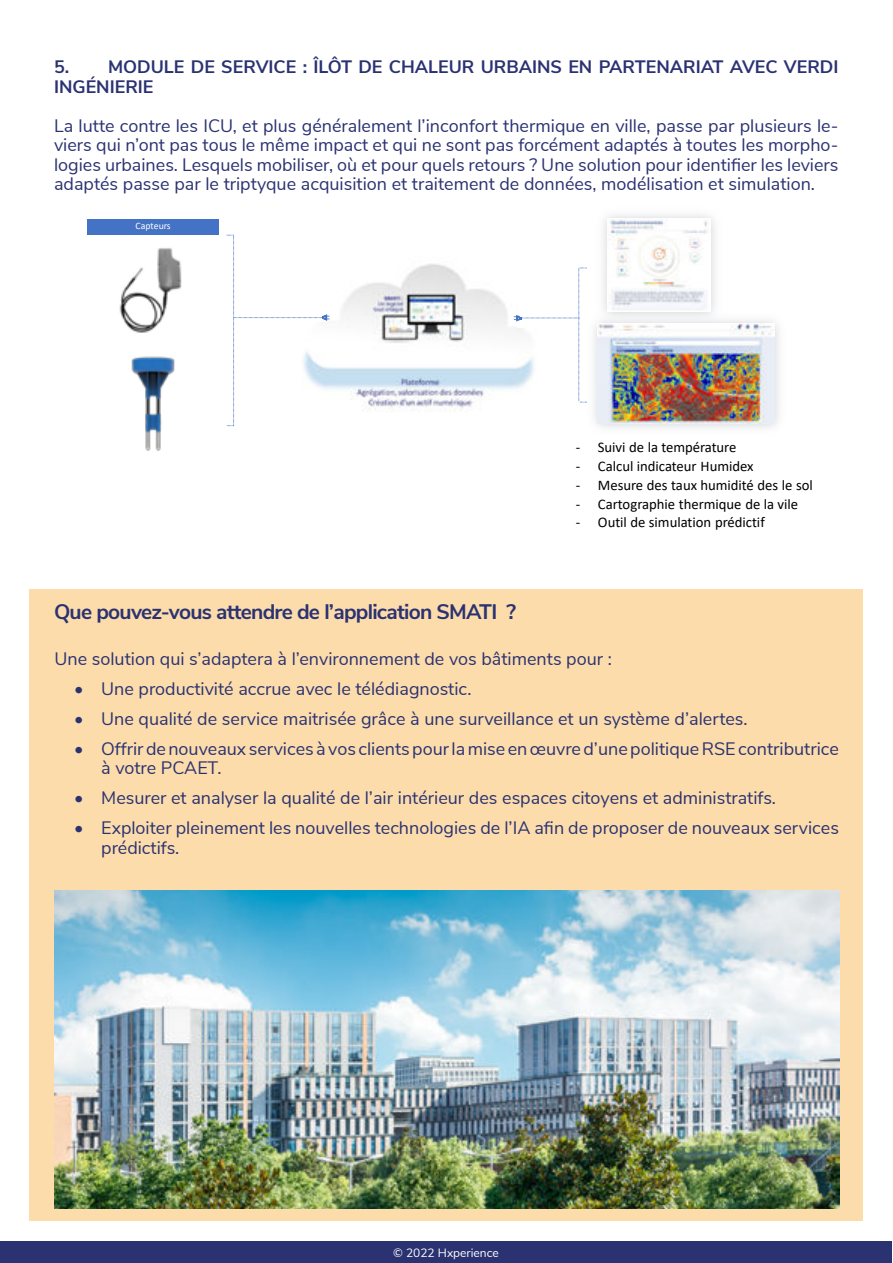
<style>
.page{position:relative;width:893px;height:1263px;background:#fff}
.page>*{position:absolute;margin:0;border:0;box-sizing:border-box;transform-origin:0 0}
.t1{font:700 21px "Nunito Sans";letter-spacing:-.035em;color:#2b3272}
.t2{font:18px/19.5px "Nunito Sans";color:#2b3272}
.t3{font:700 18px/19.5px "Nunito Sans";color:#2b3272}
.t4{font:14.7px "Calibri";letter-spacing:-.005em;color:#000}
.t5{font:12px "Nunito Sans";color:#fff}
.t6{font:9.75px "Calibri";letter-spacing:-.005em;color:#fff}
</style>
<div class="page">
<img style="left:330px;top:264px;width:184px;height:148px">
<svg style="left:226px;top:235px;width:104px;height:191px"></svg>
<svg style="left:514px;top:268px;width:73px;height:135px"></svg>
<div style="left:88px;top:219px;width:131px;height:15px;background:#4472c4"></div>
<img style="left:119px;top:248px;width:63px;height:85px">
<img style="left:131px;top:356px;width:44px;height:95px">
<img style="left:582px;top:308px;width:197px;height:120px">
<img style="left:598px;top:324px;width:177px;height:99px">
<img style="left:591px;top:215px;width:135px;height:113px">
<img style="left:607px;top:218px;width:103px;height:94px">
<div style="left:30px;top:589px;width:833px;height:631px;background:#fcdcaa"></div>
<img style="left:55px;top:891px;width:784px;height:318px">
<div style="left:0;top:1241px;width:892px;height:22px;background:#2a3271"></div>
<p class="t3" style="left:54px;top:57px;width:786px">5. MODULE DE SERVICE : ÎLÔT DE CHALEUR URBAINS EN PARTENARIAT AVEC VERDI<br>INGÉNIERIE</p>
<p class="t2" style="left:54px;top:116px;width:786px;text-align:justify">La lutte contre les ICU, et plus généralement l’inconfort thermique en ville, passe par plusieurs le&shy;viers qui n’ont pas tous le même impact et qui ne sont pas forcément adaptés à toutes les morpho&shy;logies urbaines. Lesquels mobiliser, où et pour quels retours ? Une solution pour identifier les leviers adaptés passe par le triptyque acquisition et traitement de données, modélisation et simulation.</p>
<p class="t6" style="left:136px;top:223px;width:37px">Capteurs</p>
<p class="t4" style="left:576px;top:442px;width:162px">- Suivi de la température</p>
<p class="t4" style="left:576px;top:461px;width:179px">- Calcul indicateur Humidex</p>
<p class="t4" style="left:576px;top:480px;width:239px">- Mesure des taux humidité des le sol</p>
<p class="t4" style="left:576px;top:498px;width:224px">- Cartographie thermique de la vile</p>
<p class="t4" style="left:576px;top:517px;width:191px">- Outil de simulation prédictif</p>
<p class="t1" style="left:54px;top:599px;width:464px">Que pouvez-vous attendre de l’application SMATI ?</p>
<p class="t2" style="left:54px;top:649px;width:559px">Une solution qui s’adaptera à l’environnement de vos bâtiments pour :</p>
<p class="t2" style="left:74px;top:679px;width:399px">• Une productivité accrue avec le télédiagnostic.</p>
<p class="t2" style="left:74px;top:709px;width:675px">• Une qualité de service maitrisée grâce à une surveillance et un système d’alertes.</p>
<p class="t2" style="left:101px;top:739px;width:739px;text-indent:-27px">• Offrir de nouveaux services à vos clients pour la mise en œuvre d’une politique RSE contributrice à votre PCAET.</p>
<p class="t2" style="left:74px;top:788px;width:703px">• Mesurer et analyser la qualité de l’air intérieur des espaces citoyens et administratifs.</p>
<p class="t2" style="left:101px;top:818px;width:739px;text-indent:-27px">• Exploiter pleinement les nouvelles technologies de l’IA afin de proposer de nouveaux services prédictifs.</p>
<p class="t5" style="left:393px;top:1246px;width:107px">© 2022 Hxperience</p>
</div>
